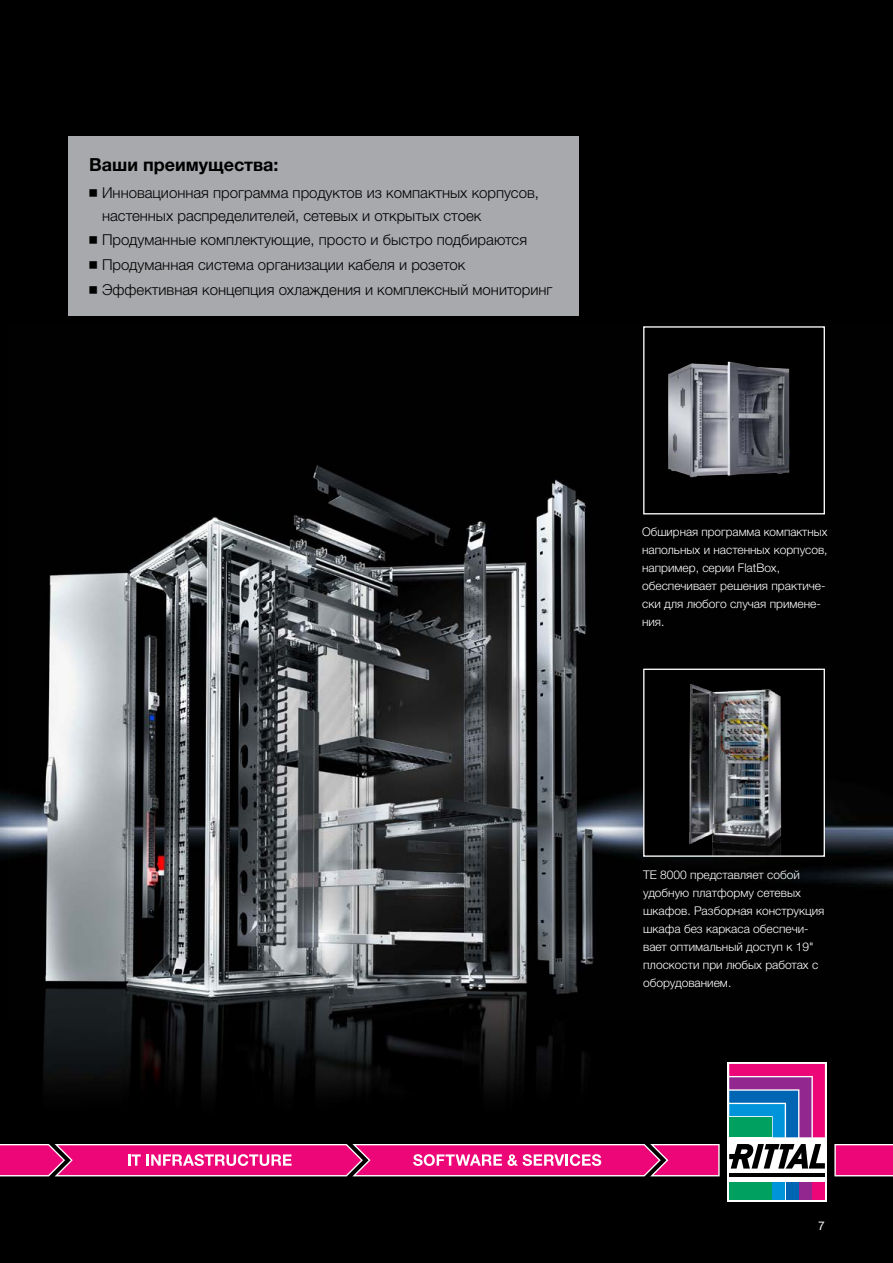
<style>
.page{position:relative;width:893px;height:1263px;background:#000}
.page>*{position:absolute;margin:0;border:0;box-sizing:border-box;transform-origin:0 0}
.t1{font:700 18px "Neue Helvetica For Rittal";color:#000}
.t2{font:300 15px/24.6px "Neue Helvetica For Rittal";color:#000}
.t3{font:300 12px/18px "Neue Helvetica For Rittal";color:#fff}
.t4{font:12px "Neue Helvetica For Rittal";color:#fff}
</style>
<div class="page">
<img style="left:0;top:465px;width:893px;height:555px">
<div style="left:644px;top:327px;width:180px;height:187px;background:#000"></div>
<img style="left:668px;top:361px;width:121px;height:116px">
<div style="left:643px;top:326px;width:182px;height:188px;border:1px solid #fff"></div>
<div style="left:644px;top:669px;width:180px;height:187px;background:#000"></div>
<img style="left:689px;top:684px;width:93px;height:139px">
<img style="left:689px;top:823px;width:93px;height:32px">
<div style="left:643px;top:669px;width:182px;height:188px;border:1px solid #fff"></div>
<div style="left:68px;top:136px;width:511px;height:180px;background:#a7a9ac"></div>
<svg style="left:834px;top:1144px;width:59px;height:32px;background:#ec1c82"></svg>
<svg style="left:0;top:1144px;width:720px;height:32px;background:#ea2f8a"></svg>
<svg style="left:727px;top:1062px;width:100px;height:139px;background:#e5e7ea"></svg>
<div style="left:729px;top:1182px;width:42px;height:17px;background:#00a160"></div>
<div style="left:773px;top:1182px;width:12px;height:17px;background:#0095da"></div>
<div style="left:786px;top:1182px;width:12px;height:17px;background:#0066b3"></div>
<div style="left:799px;top:1182px;width:12px;height:17px;background:#92278f"></div>
<svg style="left:729px;top:1064px;width:96px;height:73px;background:#73579b"></svg>
<div style="left:813px;top:1182px;width:12px;height:17px;background:#ed0677"></div>
<hr style="left:729px;top:1173px;width:96px;height:3px;background:#000">
<svg style="left:729px;top:1144px;width:96px;height:24px"></svg>
<h1 class="t1" style="left:89px;top:154px;width:191px">Ваши преимущества:</h1>
<p class="t2" style="left:102px;top:181px;width:438px;line-height:22.5px;text-indent:-13px">◾ Инновационная программа продуктов из компактных корпусов, настенных распределителей, сетевых и открытых стоек</p>
<p class="t2" style="left:89px;top:228px;width:465px">◾ Продуманные комплектующие, просто и быстро подбираются<br>◾ Продуманная система организации кабеля и розеток<br>◾ Эффективная концепция охлаждения и комплексный мониторинг</p>
<p class="t3" style="left:642px;top:523px;width:187px">Обширная программа компактных напольных и настенных корпусов, например, серии FlatBox, обеспечивает решения практиче&shy;ски для любого случая примене&shy;ния.</p>
<p class="t3" style="left:643px;top:866px;width:183px">TE 8000 представляет собой удобную платформу сетевых шкафов. Разборная конструкция шкафа без каркаса обеспечи&shy;вает оптимальный доступ к 19" плоскости при любых работах с оборудованием.</p>
<p class="t4" style="left:818px;top:1218px;width:8px">7</p>
</div>
